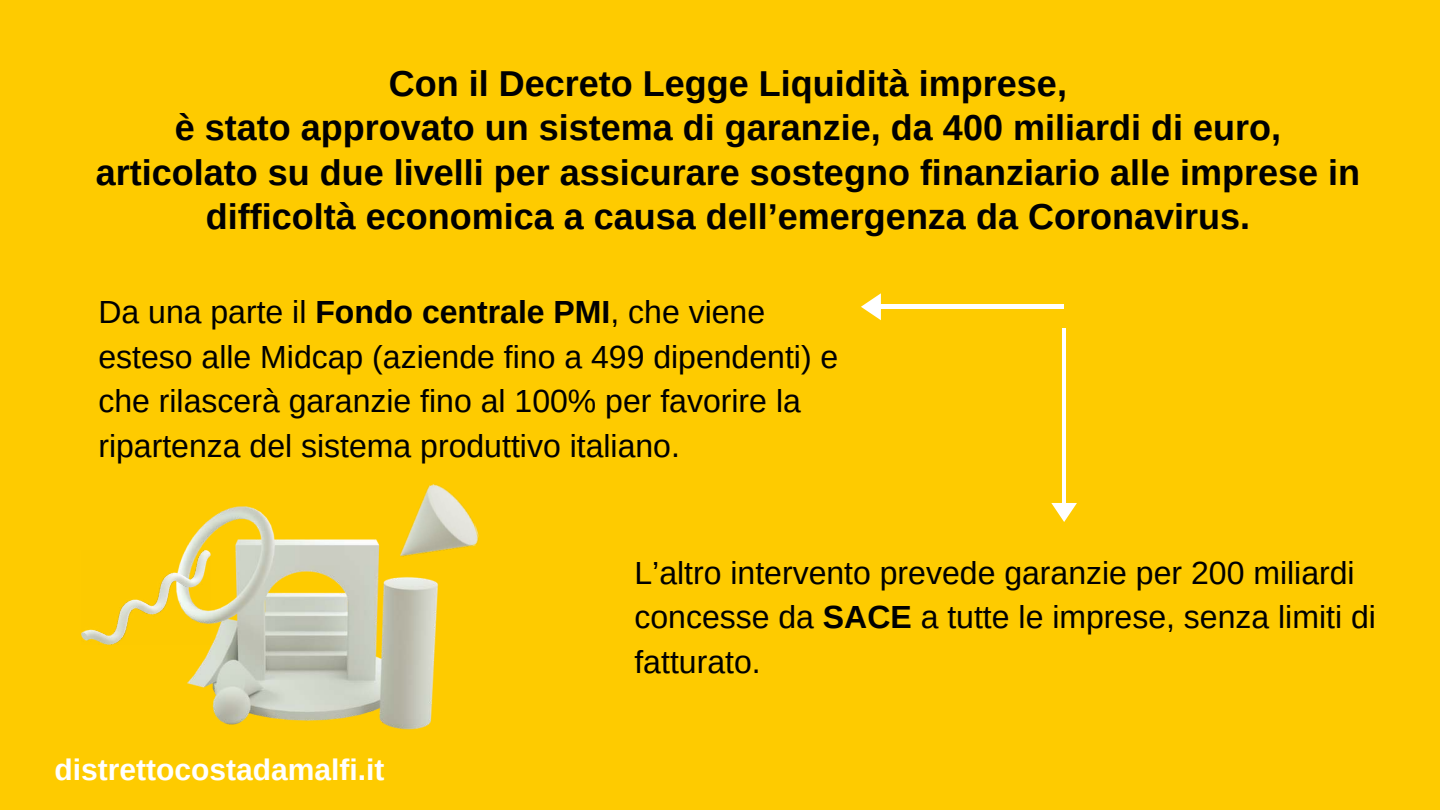
<style>
.page{position:relative;width:1440px;height:810px;background:#fecb00}
.page>*{position:absolute;margin:0;border:0;box-sizing:border-box;transform-origin:0 0}
.t1{font:700 36px/44.2px "Arimo";color:#000;text-align:center}
.t2{font:32px/44.6px "Arimo";color:#000}
.t3{font:700 30px "Arimo";color:#fff}
.s1{font-weight:700}
</style>
<div class="page">
<img style="left:185px;top:506px;width:254px;height:223px">
<img style="left:383px;top:484px;width:96px;height:83px">
<img style="left:81px;top:550px;width:130px;height:94px">
<hr style="left:877px;top:305px;width:187px;height:4px;background:#fff">
<svg style="left:861px;top:293px;width:20px;height:27px"></svg>
<hr style="left:1062px;top:329px;width:4px;height:178px;background:#fff">
<svg style="left:1051px;top:503px;width:26px;height:19px"></svg>
<p class="t1" style="left:96px;top:62px;width:1266px">Con il Decreto Legge Liquidità imprese,<br>è stato approvato un sistema di garanzie, da 400 miliardi di euro, articolato su due livelli per assicurare sostegno finanziario alle imprese in difficoltà economica a causa dell’emergenza da Coronavirus.</p>
<p class="t2" style="left:98px;top:290px;width:741px">Da una parte il <span class="s1">Fondo centrale PMI</span>, che viene esteso alle Midcap (aziende fino a 499 dipendenti) e che rilascerà garanzie fino al 100% per favorire la ripartenza del sistema produttivo italiano.</p>
<p class="t3" style="left:54px;top:749px;width:332px">distrettocostadamalfi.it</p>
<p class="t2" style="left:634px;top:551px;width:743px">L’altro intervento prevede garanzie per 200 miliardi concesse da <span class="s1">SACE</span> a tutte le imprese, senza limiti di fatturato.</p>
</div>
